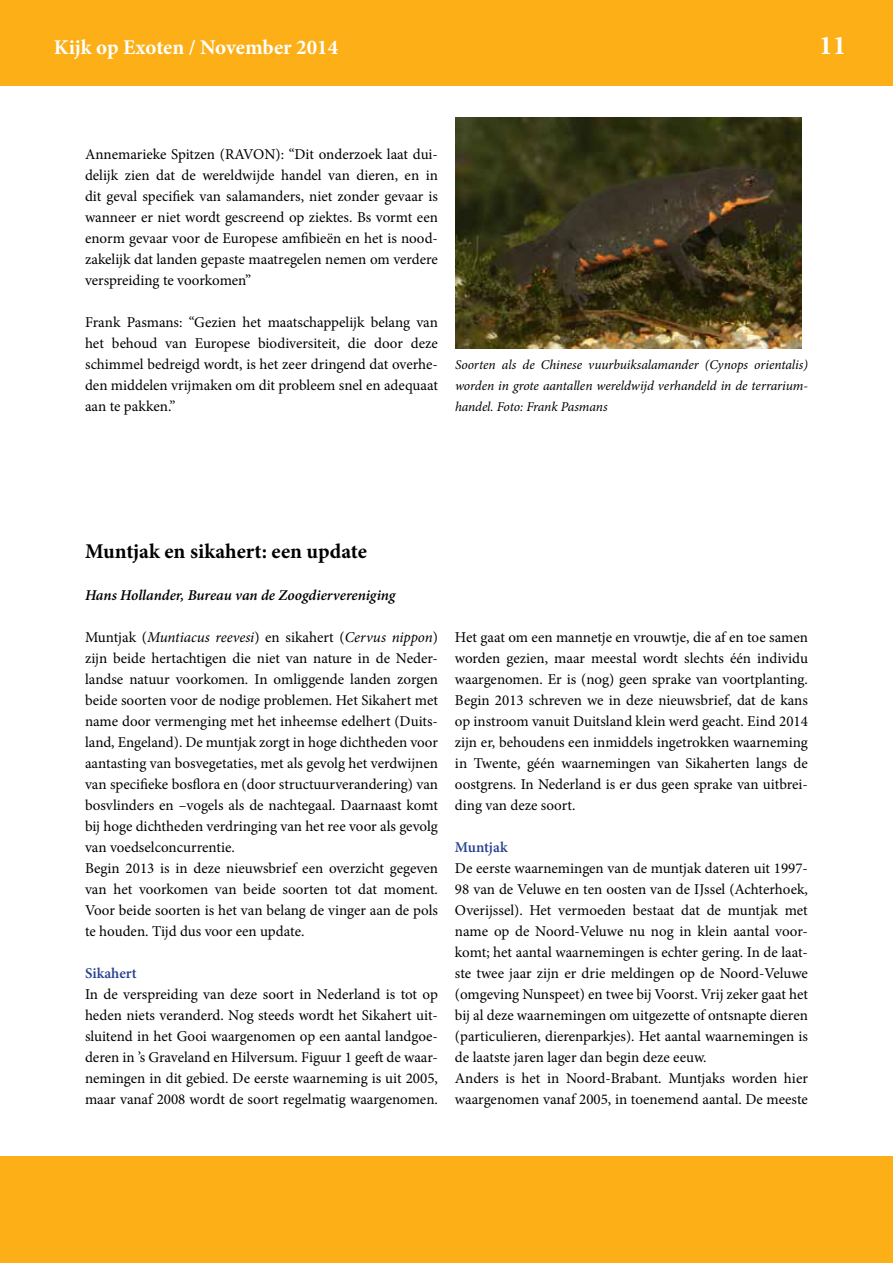
<style>
.page{position:relative;width:893px;height:1263px;background:#fff}
.page>*{position:absolute;margin:0;border:0;box-sizing:border-box;transform-origin:0 0}
.t1{font:700 27px "Minion Pro";color:#fff}
.t2{font:700 21px "Minion Pro";color:#000}
.t3{font:700 21px "Minion Pro";letter-spacing:-.005em;color:#fff}
.t4{font:15px/21px "Minion Pro";color:#000;text-align:justify}
.t5{font:italic 600 15px "Minion Pro";letter-spacing:-.005em;color:#000}
.t6{font:600 15px "Minion Pro";color:#25408f}
.t7{font:italic 13.5px/21px "Minion Pro";letter-spacing:-.01em;color:#000;text-align:justify}
.s1{font-style:italic}
</style>
<div class="page">
<hr style="left:0;top:0;width:1px;height:85px;background:#fcaf17">
<div style="left:1px;top:0;width:892px;height:85px;background:#fcaf17"></div>
<div style="left:0;top:1157px;width:893px;height:106px;background:#fcaf17"></div>
<img style="left:455px;top:117px;width:346px;height:231px">
<h2 class="t3" style="left:54px;top:32px;width:286px">Kijk op Exoten / November 2014</h2>
<h1 class="t1" style="left:819px;top:26px;width:28px">11</h1>
<p class="t4" style="left:85px;top:144px;width:354px">Annemarieke Spitzen (RAVON): “Dit onderzoek laat dui&shy;delijk zien dat de wereldwijde handel van dieren, en in dit geval specifiek van salamanders, niet zonder gevaar is wanneer er niet wordt gescreend op ziektes. Bs vormt een enorm gevaar voor de Europese amfibieën en het is nood&shy;zakelijk dat landen gepaste maatregelen nemen om verdere verspreiding te voorkomen”</p>
<p class="t4" style="left:85px;top:312px;width:354px">Frank Pasmans: “Gezien het maatschappelijk belang van het behoud van Europese biodiversiteit, die door deze schimmel bedreigd wordt, is het zeer dringend dat overhe&shy;den middelen vrijmaken om dit probleem snel en adequaat aan te pakken.”</p>
<p class="t7" style="left:455px;top:354px;width:354px">Soorten als de Chinese vuurbuiksalamander (Cynops orientalis) worden in grote aantallen wereldwijd verhandeld in de terrarium&shy;handel. Foto: Frank Pasmans</p>
<h2 class="t2" style="left:85px;top:536px;width:283px">Muntjak en sikahert: een update</h2>
<p class="t5" style="left:85px;top:585px;width:312px">Hans Hollander, Bureau van de Zoogdiervereniging</p>
<p class="t4" style="left:85px;top:627px;width:354px;text-align:left">Muntjak (<span class="s1">Muntiacus reevesi</span>) en sikahert (<span class="s1">Cervus nippon</span>) zijn beide hertachtigen die niet van nature in de Neder&shy;landse natuur voorkomen. In omliggende landen zorgen beide soorten voor de nodige problemen. Het Sikahert met name door vermenging met het inheemse edelhert (Duits&shy;land, Engeland). De muntjak zorgt in hoge dichtheden voor aantasting van bosvegetaties, met als gevolg het verdwijnen van specifieke bosflora en (door structuurverandering) van bosvlinders en –vogels als de nachtegaal. Daarnaast komt bij hoge dichtheden verdringing van het ree voor als gevolg van voedselconcurrentie.<br>Begin 2013 is in deze nieuwsbrief een overzicht gegeven van het voorkomen van beide soorten tot dat moment.<br>Voor beide soorten is het van belang de vinger aan de pols te houden. Tijd dus voor een update.</p>
<p class="t6" style="left:85px;top:963px;width:53px">Sikahert</p>
<p class="t4" style="left:85px;top:984px;width:354px">In de verspreiding van deze soort in Nederland is tot op heden niets veranderd. Nog steeds wordt het Sikahert uit&shy;sluitend in het Gooi waargenomen op een aantal landgoe&shy;deren in ’s Graveland en Hilversum. Figuur 1 geeft de waar&shy;nemingen in dit gebied. De eerste waarneming is uit 2005, maar vanaf 2008 wordt de soort regelmatig waargenomen.</p>
<p class="t4" style="left:455px;top:627px;width:354px">Het gaat om een mannetje en vrouwtje, die af en toe samen worden gezien, maar meestal wordt slechts één individu waargenomen. Er is (nog) geen sprake van voortplanting.<br>Begin 2013 schreven we in deze nieuwsbrief, dat de kans op instroom vanuit Duitsland klein werd geacht. Eind 2014 zijn er, behoudens een inmiddels ingetrokken waarneming in Twente, géén waarnemingen van Sikaherten langs de oostgrens. In Nederland is er dus geen sprake van uitbrei&shy;ding van deze soort.</p>
<p class="t6" style="left:455px;top:837px;width:54px">Muntjak</p>
<p class="t4" style="left:455px;top:858px;width:354px;text-align:left">De eerste waarnemingen van de muntjak dateren uit 1997- 98 van de Veluwe en ten oosten van de IJssel (Achterhoek, Overijssel). Het vermoeden bestaat dat de muntjak met name op de Noord-Veluwe nu nog in klein aantal voor&shy;komt; het aantal waarnemingen is echter gering. In de laat&shy;ste twee jaar zijn er drie meldingen op de Noord-Veluwe (omgeving Nunspeet) en twee bij Voorst. Vrij zeker gaat het bij al deze waarnemingen om uitgezette of ontsnapte dieren (particulieren, dierenparkjes). Het aantal waarnemingen is de laatste jaren lager dan begin deze eeuw.<br>Anders is het in Noord-Brabant. Muntjaks worden hier waargenomen vanaf 2005, in toenemend aantal. De meeste</p>
</div>
